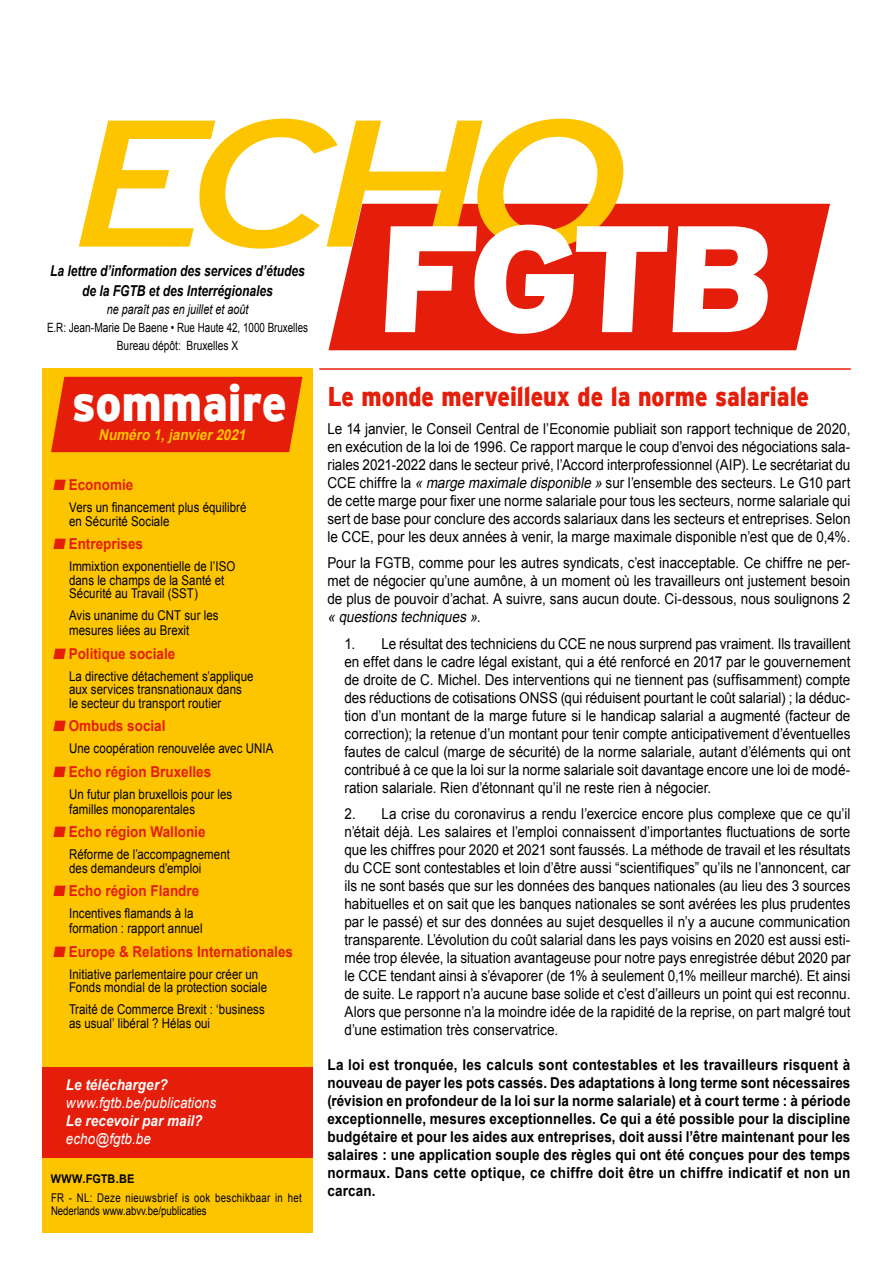
<style>
.page{position:relative;width:893px;height:1263px;background:#fff}
.page>*{position:absolute;margin:0;border:0;box-sizing:border-box;transform-origin:0 0}
.t1{font:italic 180px "Interstate";color:#fdc500;scale:1.33 1}
.t2{font:900 151.2px "Interstate";color:#fff}
.t3{font:900 51px "Interstate";color:#fff;scale:.9 1}
.t4{font:900 27px "Interstate";color:#e41e0a;scale:.85 1}
.t5{font:15px/18px "Arial";color:#000;text-align:justify;scale:.9 1}
.t6{font:700 15px/18px "Arial";letter-spacing:.02em;color:#000;text-align:justify;scale:.9 1}
.t7{font:700 15px "Arial";color:#e41e0a;scale:.9 1}
.t8{font:italic 700 15px/19.6px "Arial";color:#000;text-align:center;scale:.8 1}
.t9{font:italic 15px "Arial";letter-spacing:.005em;color:#fff;scale:.9 1}
.t10{font:italic 700 15px "Arial";letter-spacing:.005em;color:#fff;scale:.9 1}
.t11{font:italic 15px "Arial";color:#000;scale:.9 1}
.t12{font:italic 700 15px "Arial";color:#fdc500;scale:.9 1}
.t13{font:13.5px/13.5px "Arial";letter-spacing:.005em;color:#000;scale:.85 1}
.t14{font:italic 13.5px "Arial";color:#000;scale:.8 1}
.t15{font:12.75px/18.1px "Arial";color:#000;text-align:center;scale:.77 1}
.t16{font:12px/12.8px "Arial";letter-spacing:.035em;color:#000;scale:.8 1}
.t17{font:italic 700 12px "Arial";letter-spacing:.035em;color:#000;scale:.9 1}
.s1{font-style:italic}
</style>
<div class="page">
<div style="left:43px;top:368px;width:270px;height:865px;background:#fdc500"></div>
<hr style="left:319px;top:368px;width:532px;height:2px;background:#e41e0a">
<svg style="left:328px;top:204px;width:502px;height:146px;background:#e52d1a"></svg>
<div style="left:51px;top:377px;width:251px;height:75px;background:#e41e0a"></div>
<div style="left:43px;top:1067px;width:270px;height:90px;background:#e41e0a"></div>
<h1 class="t1" style="left:68px;top:82px;width:425px">ECHO</h1>
<h2 class="t2" style="left:374px;top:192px;width:410px">FGTB</h2>
<p class="t8" style="left:50px;top:262px;width:320px">La lettre d’information des services d’études de la FGTB et des Interrégionales</p>
<p class="t14" style="left:107px;top:300px;width:179px">ne paraît pas en juillet et août</p>
<p class="t15" style="left:47px;top:319px;width:340px">E.R: Jean-Marie De Baene • Rue Haute 42, 1000 Bruxelles<br>Bureau dépôt: Bruxelles X</p>
<h3 class="t3" style="left:72px;top:374px;width:240px">sommaire</h3>
<p class="t12" style="left:99px;top:425px;width:169px">Numéro 1,janvier2021</p>
<h3 class="t4" style="left:328px;top:381px;width:568px">Le monde merveilleux de la norme salariale</h3>
<p class="t5" style="left:327px;top:420px;width:583px">Le 14 janvier, le Conseil Central de l’Economie publiait son rapport technique de 2020, en exécution de la loi de 1996. Ce rapport marque le coup d’envoi des négociations sala&shy;riales 2021-2022 dans le secteur privé, l’Accord interprofessionnel (AIP). Le secrétariat du CCE chiffre la <span class="s1">« marge maximale disponible »</span> sur l’ensemble des secteurs. Le G10 part de cette marge pour fixer une norme salariale pour tous les secteurs, norme salariale qui sert de base pour conclure des accords salariaux dans les secteurs et entreprises. Selon le CCE, pour les deux années à venir, la marge maximale disponible n’est que de 0,4%.</p>
<p class="t5" style="left:327px;top:554px;width:583px">Pour la FGTB, comme pour les autres syndicats, c’est inacceptable. Ce chiffre ne per&shy;met de négocier qu’une aumône, à un moment où les travailleurs ont justement besoin de plus de pouvoir d’achat. A suivre, sans aucun doute. Ci-dessous, nous soulignons 2</p>
<p class="t11" style="left:327px;top:607px;width:176px">« questions techniques ».</p>
<p class="t5" style="left:344px;top:635px;width:564px">1. Le résultat des techniciens du CCE ne nous surprend pas vraiment. Ils travaillent en effet dans le cadre légal existant, qui a été renforcé en 2017 par le gouvernement de droite de C. Michel. Des interventions qui ne tiennent pas (suffisamment) compte des réductions de cotisations ONSS (qui réduisent pourtant le coût salarial) ; la déduc&shy;tion d’un montant de la marge future si le handicap salarial a augmenté (facteur de correction); la retenue d’un montant pour tenir compte anticipativement d’éventuelles fautes de calcul (marge de sécurité) de la norme salariale, autant d’éléments qui ont contribué à ce que la loi sur la norme salariale soit davantage encore une loi de modé&shy;ration salariale. Rien d’étonnant qu’il ne reste rien à négocier.</p>
<p class="t5" style="left:344px;top:805px;width:564px">2. La crise du coronavirus a rendu l’exercice encore plus complexe que ce qu’il n’était déjà. Les salaires et l’emploi connaissent d’importantes fluctuations de sorte que les chiffres pour 2020 et 2021 sont faussés. La méthode de travail et les résultats du CCE sont contestables et loin d’être aussi “scientifiques” qu’ils ne l’annoncent, car ils ne sont basés que sur les données des banques nationales (au lieu des 3 sources habituelles et on sait que les banques nationales se sont avérées les plus prudentes par le passé) et sur des données au sujet desquelles il n’y a aucune communication transparente. L’évolution du coût salarial dans les pays voisins en 2020 est aussi esti&shy;mée trop élevée, la situation avantageuse pour notre pays enregistrée début 2020 par le CCE tendant ainsi à s’évaporer (de 1% à seulement 0,1% meilleur marché). Et ainsi de suite. Le rapport n’a aucune base solide et c’est d’ailleurs un point qui est reconnu.<br>Alors que personne n’a la moindre idée de la rapidité de la reprise, on part malgré tout d’une estimation très conservatrice.</p>
<p class="t6" style="left:327px;top:1057px;width:583px">La loi est tronquée, les calculs sont contestables et les travailleurs risquent à nouveau de payer les pots cassés. Des adaptations à long terme sont nécessaires (révision en profondeur de la loi sur la norme salariale) et à court terme : à période exceptionnelle, mesures exceptionnelles. Ce qui a été possible pour la discipline budgétaire et pour les aides aux entreprises, doit aussi l’être maintenant pour les salaires : une application souple des règles qui ont été conçues pour des temps normaux. Dans cette optique, ce chiffre doit être un chiffre indicatif et non un carcan.</p>
<p class="t7" style="left:53px;top:475px;width:91px">■ Economie</p>
<p class="t13" style="left:69px;top:501px;width:210px">Vers un financement plus équilibré en Sécurité Sociale</p>
<p class="t7" style="left:53px;top:534px;width:101px">■ Entreprises</p>
<p class="t13" style="left:69px;top:560px;width:197px">Immixtion exponentielle de l’ISO dans le champs de la Santé et<br>Sécurité au Travail (SST)</p>
<p class="t13" style="left:69px;top:608px;width:177px;line-height:15px">Avis unanime du CNT sur les mesures liées au Brexit</p>
<p class="t7" style="left:53px;top:643px;width:137px">■ Politique sociale</p>
<p class="t13" style="left:69px;top:669px;width:219px">La directive détachement s’applique aux services transnationaux dans le secteur du transport routier</p>
<p class="t7" style="left:53px;top:716px;width:126px">■ Ombuds social</p>
<p class="t13" style="left:69px;top:742px;width:242px">Une coopération renouvelée avec UNIA</p>
<p class="t7" style="left:53px;top:761px;width:177px">■ Echo région Bruxelles</p>
<p class="t13" style="left:69px;top:786px;width:194px;line-height:15px">Un futur plan bruxellois pour les familles monoparentales</p>
<p class="t7" style="left:53px;top:822px;width:171px">■ Echo région Wallonie</p>
<p class="t13" style="left:69px;top:848px;width:191px">Réforme de l’accompagnement des demandeurs d’emploi</p>
<p class="t7" style="left:53px;top:881px;width:164px">■ Echo région Flandre</p>
<p class="t13" style="left:69px;top:906px;width:159px;line-height:15px">Incentives flamands à la formation : rapport annuel</p>
<p class="t7" style="left:53px;top:941px;width:268px">■ Europe &amp; Relations Internationales</p>
<p class="t13" style="left:69px;top:967px;width:234px">Initiative parlementaire pour créer un<br>Fonds mondial de la protection sociale</p>
<p class="t13" style="left:69px;top:1003px;width:232px">Traité de Commerce Brexit : ‘business as usual’ libéral ? Hélas oui</p>
<p class="t10" style="left:66px;top:1075px;width:115px">Le télécharger?</p>
<p class="t9" style="left:66px;top:1093px;width:168px">www.fgtb.be/publications</p>
<p class="t10" style="left:66px;top:1111px;width:153px">Le recevoir par mail?</p>
<p class="t9" style="left:66px;top:1129px;width:96px">echo@fgtb.be</p>
<p class="t17" style="left:51px;top:1171px;width:98px">WWW.FGTB.BE</p>
<p class="t16" style="left:51px;top:1191px;width:315px">FR - NL: Deze nieuwsbrief is ook beschikbaar in het<br>Nederlands www.abvv.be/publicaties</p>
</div>
